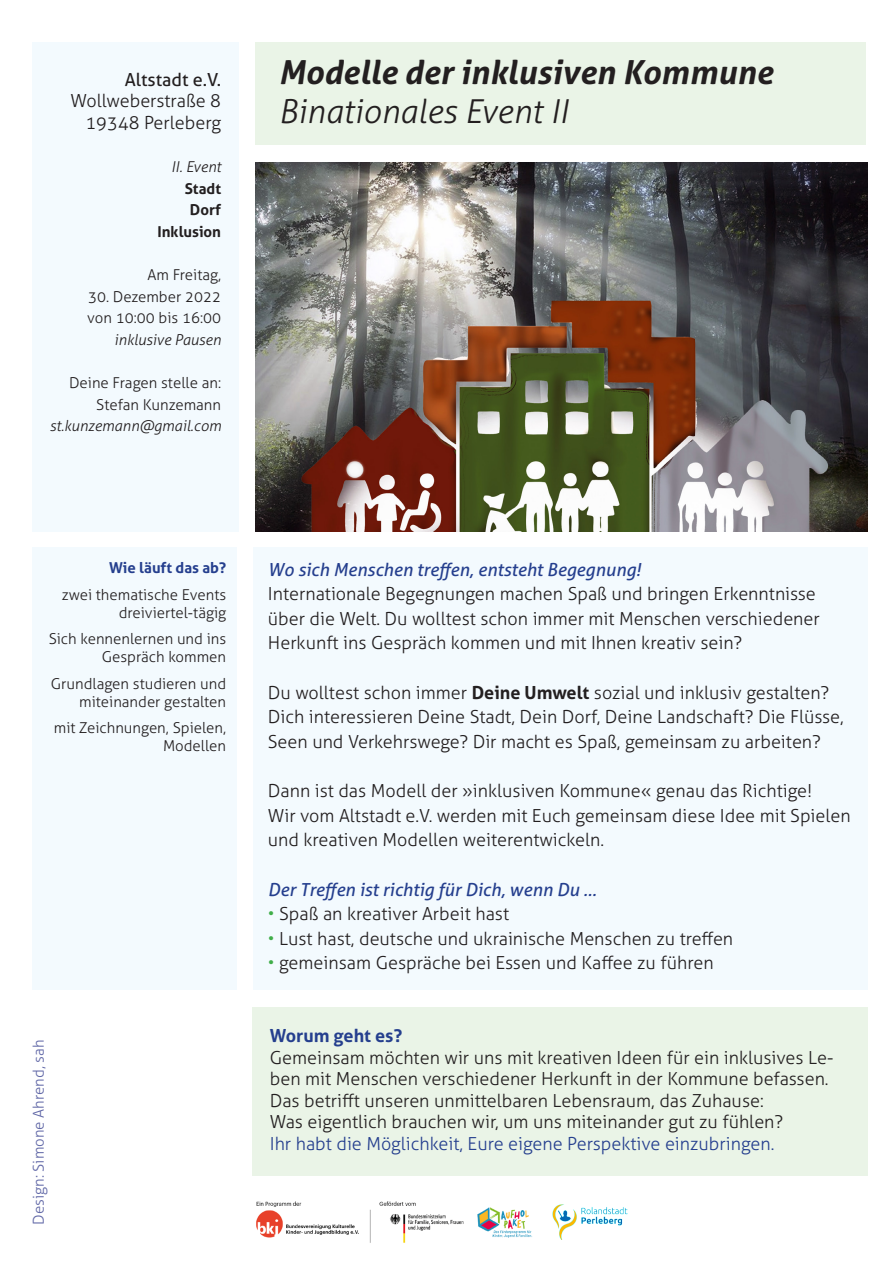
<style>
.page{position:relative;width:893px;height:1263px;background:#fff}
.page>*{position:absolute;margin:0;border:0;box-sizing:border-box;transform-origin:0 0}
.t1{font:italic 700 33px "Aller";color:#231f20}
.t2{font:italic 300 33px "Aller";color:#231f20}
.t3{font:300 18px/24.6px "Aller";color:#231f20}
.t4{font:italic 18px "Aller";color:#253f8e}
.t5{font:300 18px "Aller";color:#253f8e}
.t6{font:700 18px "Aller";color:#253f8e}
.t7{font:18px "Aller";color:#231f20}
.t8{font:300 15px/18px "Aller";color:#231f20;text-align:right}
.t9{font:italic 300 15px "Aller";color:#231f20}
.t10{font:300 15px "Aller";color:#6168a7}
.t11{font:700 15px "Aller";color:#231f20}
.t12{font:700 15px "Aller";color:#253f8e}
.s1{font-weight:700}
.s2{color:#40ae49}
</style>
<div class="page">
<div style="left:253px;top:547px;width:614px;height:443px;background:#f3fafe"></div>
<div style="left:255px;top:43px;width:610px;height:102px;background:#eaf4e7"></div>
<div style="left:32px;top:43px;width:206px;height:488px;background:#f3fafe"></div>
<div style="left:33px;top:547px;width:204px;height:443px;background:#f3fafe"></div>
<div style="left:252px;top:1007px;width:615px;height:168px;background:#eaf4e7"></div>
<img style="left:255px;top:163px;width:612px;height:368px">
<img style="left:256px;top:1201px;width:276px;height:42px">
<img style="left:552px;top:1204px;width:76px;height:36px">
<p class="t7" style="left:125px;top:68px;width:98px">Altstadt e.V.</p>
<p class="t3" style="left:70px;top:88px;width:152px">Wollweberstraße 8</p>
<p class="t3" style="left:86px;top:110px;width:137px">19348 Perleberg</p>
<p class="t9" style="left:171px;top:158px;width:52px">II. Event</p>
<p class="t11" style="left:185px;top:179px;width:38px">Stadt</p>
<p class="t11" style="left:190px;top:201px;width:33px">Dorf</p>
<p class="t11" style="left:158px;top:222px;width:65px">Inklusion</p>
<p class="t8" style="left:147px;top:266px;width:75px">Am Freitag,</p>
<p class="t8" style="left:88px;top:287px;width:135px">30. Dezember 2022</p>
<p class="t8" style="left:87px;top:309px;width:135px">von 10:00 bis 16:00</p>
<p class="t9" style="left:114px;top:330px;width:108px">inklusive Pausen</p>
<p class="t8" style="left:69px;top:374px;width:153px">Deine Fragen stelle an:</p>
<p class="t8" style="left:96px;top:395px;width:126px">Stefan Kunzemann</p>
<p class="t9" style="left:50px;top:417px;width:173px">st.kunzemann@gmail.com</p>
<p class="t1" style="left:279px;top:52px;width:496px">Modelle der inklusiven Kommune</p>
<p class="t2" style="left:279px;top:91px;width:291px">Binationales Event II</p>
<p class="t12" style="left:109px;top:559px;width:119px">Wie läuft das ab?</p>
<p class="t8" style="left:62px;top:586px;width:166px">zwei thematische Events dreiviertel-tägig</p>
<p class="t8" style="left:49px;top:630px;width:179px">Sich kennenlernen und ins<br>Gespräch kommen</p>
<p class="t8" style="left:51px;top:675px;width:177px">Grundlagen studieren und miteinander gestalten</p>
<p class="t8" style="left:54px;top:719px;width:174px">mit Zeichnungen, Spielen,<br>Modellen</p>
<p class="t10" style="left:30px;top:1225px;width:187px;rotate:-90deg">Design: Simone Ahrend, sah</p>
<p class="t4" style="left:268px;top:558px;width:375px">Wo sich Menschen treffen, entsteht Begegnung!</p>
<p class="t3" style="left:268px;top:582px;width:553px">Internationale Begegnungen machen Spaß und bringen Erkenntnisse über die Welt. Du wolltest schon immer mit Menschen verschiedener<br>Herkunft ins Gespräch kommen und mit Ihnen kreativ sein?</p>
<p class="t3" style="left:268px;top:680px;width:577px">Du wolltest schon immer <span class="s1">Deine Umwelt</span> sozial und inklusiv gestalten?<br>Dich interessieren Deine Stadt, Dein Dorf, Deine Landschaft? Die Flüsse,<br>Seen und Verkehrswege? Dir macht es Spaß, gemeinsam zu arbeiten?</p>
<p class="t3" style="left:268px;top:778px;width:546px">Dann ist das Modell der »inklusiven Kommune« genau das Richtige!</p>
<p class="t3" style="left:268px;top:803px;width:584px">Wir vom Altstadt e.V. werden mit Euch gemeinsam diese Idee mit Spielen und kreativen Modellen weiterentwickeln.</p>
<p class="t4" style="left:268px;top:878px;width:330px">Der Treffen ist richtig für Dich, wenn Du …</p>
<p class="t3" style="left:268px;top:901px;width:243px"><span class="s2">•</span> Spaß an kreativer Arbeit hast</p>
<p class="t3" style="left:268px;top:926px;width:467px"><span class="s2">•</span> Lust hast, deutsche und ukrainische Menschen zu treffen</p>
<p class="t3" style="left:268px;top:951px;width:447px"><span class="s2">•</span> gemeinsam Gespräche bei Essen und Kaffee zu führen</p>
<p class="t6" style="left:270px;top:1024px;width:134px">Worum geht es?</p>
<p class="t3" style="left:270px;top:1046px;width:565px;line-height:21.6px">Gemeinsam möchten wir uns mit kreativen Ideen für ein inklusives Le&shy;ben mit Menschen verschiedener Herkunft in der Kommune befassen.<br>Das betrifft unseren unmittelbaren Lebensraum, das Zuhause:</p>
<p class="t3" style="left:270px;top:1110px;width:515px">Was eigentlich brauchen wir, um uns miteinander gut zu fühlen?</p>
<p class="t5" style="left:270px;top:1133px;width:506px">Ihr habt die Möglichkeit, Eure eigene Perspektive einzubringen.</p>
</div>
